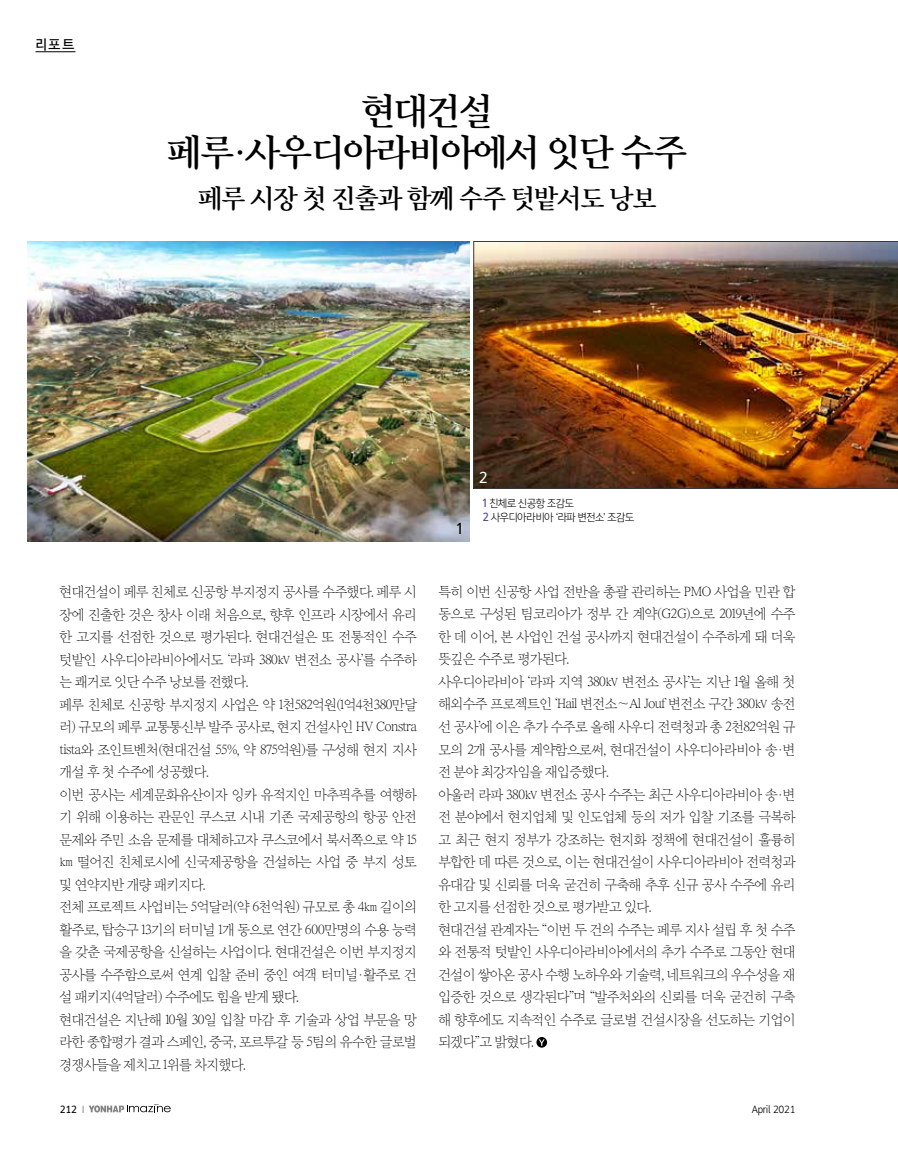
<style>
.page{position:relative;width:898px;height:1149px;background:#fff}
.page>*{position:absolute;margin:0;border:0;box-sizing:border-box;transform-origin:0 0}
.t1{font:36px/40.5px "Yoon Myungjo Pro 750";letter-spacing:-.03em;color:#000;text-align:center;scale:.95 1}
.t2{font:25.5px "Yoon Myungjo Pro 750";letter-spacing:-.03em;color:#000;scale:.95 1}
.t3{font:14.25px "Yoon Gothic Pro 760";color:#000}
.t4{font:14.25px "Yoon Gothic Pro 760";color:#fff}
.t5{font:13.8px/22.5px "Yoon Myungjo Pro 710";letter-spacing:-.05em;color:#000}
.t6{font:12.75px "Yoon Gothic Pro 760";color:#000}
.t7{font:10.5px/14.2px "Yoon Gothic Pro 730";letter-spacing:-.03em;color:#000;scale:.96 1}
.t8{font:500 10.5px "Arita Heiti";letter-spacing:-.025em;color:#000}
.t9{font:700 10.5px "Arita Heiti";color:#000}
.s1{font-size:28.5px}
.s2{font-family:"Yoon Gothic Pro 770";color:#604b97}
.s3{font-weight:300}
</style>
<div class="page">
<hr style="left:35px;top:51px;width:40px;height:1px;background:#000">
<svg style="left:89px;top:1104px;width:82px;height:8px"></svg>
<svg style="left:536px;top:1036px;width:11px;height:11px"></svg>
<svg style="left:538px;top:1039px;width:6px;height:6px"></svg>
<img style="left:28px;top:241px;width:441px;height:300px">
<img style="left:473px;top:241px;width:424px;height:247px">
<p class="t6" style="left:35px;top:35px;width:40px">리포트</p>
<h1 class="t1" style="left:168px;top:90px;width:547px">현대건설<br>페루<span class="s1">·</span>사우디아라비아에서 잇단 수주</h1>
<h2 class="t2" style="left:199px;top:181px;width:483px">페루 시장 첫 진출과 함께 수주 텃밭서도 낭보</h2>
<p class="t3" style="left:456px;top:519px;width:7px">1</p>
<p class="t4" style="left:479px;top:468px;width:10px">2</p>
<p class="t7" style="left:482px;top:496px;width:159px"><span class="s2">1</span> 친체로 신공항 조감도<br><span class="s2">2</span> 사우디아라비아 ‘라파 변전소’ 조감도</p>
<p class="t5" style="left:60px;top:580px;width:359px">현대건설이 페루 친체로 신공항 부지정지 공사를 수주했다. 페루 시 장에 진출한 것은 창사 이래 처음으로, 향후 인프라 시장에서 유리 한 고지를 선점한 것으로 평가된다. 현대건설은 또 전통적인 수주 텃밭인 사우디아라비아에서도 ‘라파 380㎸ 변전소 공사’를 수주하 는 쾌거로 잇단 수주 낭보를 전했다.<br>페루 친체로 신공항 부지정지 사업은 약 1천582억원(1억4천380만달 러) 규모의 페루 교통통신부 발주 공사로, 현지 건설사인 HV Constra tista와 조인트벤처(현대건설 55%, 약 875억원)를 구성해 현지 지사 개설 후 첫 수주에 성공했다.<br>이번 공사는 세계문화유산이자 잉카 유적지인 마추픽추를 여행하 기 위해 이용하는 관문인 쿠스코 시내 기존 국제공항의 항공 안전 문제와 주민 소음 문제를 대체하고자 쿠스코에서 북서쪽으로 약 15㎞ 떨어진 친체로시에 신국제공항을 건설하는 사업 중 부지 성토 및 연약지반 개량 패키지다.<br>전체 프로젝트 사업비는 5억달러(약 6천억원) 규모로 총 4㎞ 길이의 활주로, 탑승구 13기의 터미널 1개 동으로 연간 600만명의 수용 능력 을 갖춘 국제공항을 신설하는 사업이다. 현대건설은 이번 부지정지 공사를 수주함으로써 연계 입찰 준비 중인 여객 터미널·활주로 건 설 패키지(4억달러) 수주에도 힘을 받게 됐다.<br>현대건설은 지난해 10월 30일 입찰 마감 후 기술과 상업 부문을 망 라한 종합평가 결과 스페인, 중국, 포르투갈 등 5팀의 유수한 글로벌 경쟁사들을 제치고 1위를 차지했다.</p>
<p class="t5" style="left:438px;top:580px;width:359px">특히 이번 신공항 사업 전반을 총괄 관리하는 PMO 사업을 민관 합 동으로 구성된 팀코리아가 정부 간 계약(G2G)으로 2019년에 수주 한 데 이어, 본 사업인 건설 공사까지 현대건설이 수주하게 돼 더욱 뜻깊은 수주로 평가된다.<br>사우디아라비아 ‘라파 지역 380㎸ 변전소 공사’는 지난 1월 올해 첫 해외수주 프로젝트인 ‘Hail 변전소∼Al Jouf 변전소 구간 380㎸ 송전 선 공사’에 이은 추가 수주로 올해 사우디 전력청과 총 2천82억원 규 모의 2개 공사를 계약함으로써, 현대건설이 사우디아라비아 송·변 전 분야 최강자임을 재입증했다.<br>아울러 라파 380㎸ 변전소 공사 수주는 최근 사우디아라비아 송·변 전 분야에서 현지업체 및 인도업체 등의 저가 입찰 기조를 극복하 고 최근 현지 정부가 강조하는 현지화 정책에 현대건설이 훌륭히 부합한 데 따른 것으로, 이는 현대건설이 사우디아라비아 전력청과 유대감 및 신뢰를 더욱 굳건히 구축해 추후 신규 공사 수주에 유리 한 고지를 선점한 것으로 평가받고 있다.<br>현대건설 관계자는 “이번 두 건의 수주는 페루 지사 설립 후 첫 수주 와 전통적 텃밭인 사우디아라비아에서의 추가 수주로 그동안 현대 건설이 쌓아온 공사 수행 노하우와 기술력, 네트워크의 우수성을 재 입증한 것으로 생각된다”며 “발주처와의 신뢰를 더욱 굳건히 구축 해 향후에도 지속적인 수주로 글로벌 건설시장을 선도하는 기업이 되겠다”고 밝혔다.</p>
<p class="t9" style="left:60px;top:1102px;width:26px">212 <span class="s3">I</span></p>
<p class="t8" style="left:751px;top:1102px;width:46px">April 2021</p>
</div>
